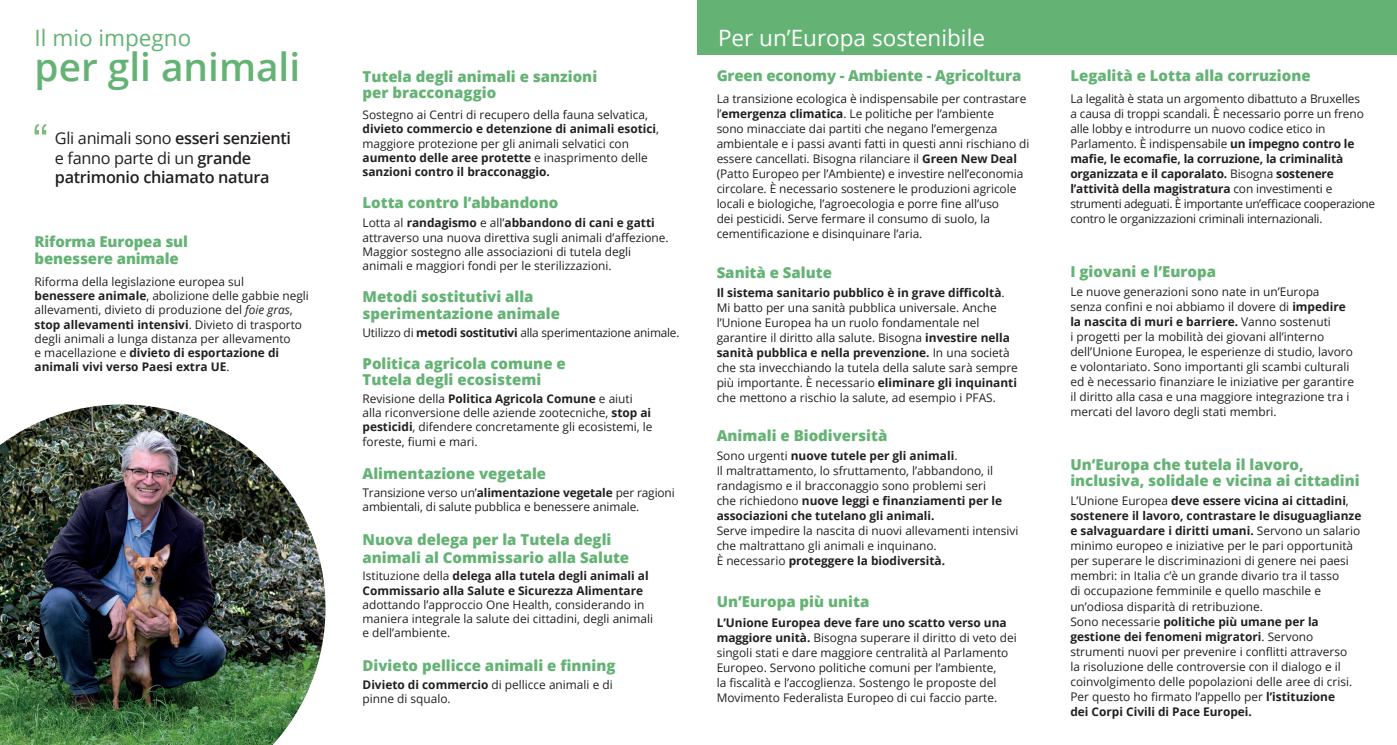
<style>
.page{position:relative;width:1397px;height:745px;background:#fff}
.page>*{position:absolute;margin:0;border:0;box-sizing:border-box;transform-origin:0 0}
.t1{font:600 38.75px "Open Sans";color:#64b375}
.t2{font:22.5px "Open Sans";color:#fff}
.t3{font:22.5px "Open Sans";color:#64b375}
.t4{font:600 16.25px/19.5px "Open Sans";letter-spacing:-.02em;color:#231f20}
.t5{font:800 15px/16.2px "Open Sans";color:#64b375}
.t6{font:11.88px/15px "Open Sans";color:#231f20}
.t7{font:700 11.88px/14.2px "Open Sans";color:#231f20}
.t8{font:11.88px "Open Sans";letter-spacing:-.02em;color:#231f20}
.s1{font-weight:400}
.s2{font-weight:700}
.s3{font-style:italic}
</style>
<div class="page">
<img style="left:0;top:404px;width:325px;height:340px">
<div style="left:697px;top:0;width:699px;height:55px;background:#64b375"></div>
<svg style="left:35px;top:124px;width:11px;height:10px"></svg>
<h2 class="t3" style="left:35px;top:22px;width:158px">Il mio impegno</h2>
<h1 class="t1" style="left:35px;top:40px;width:267px">per gli animali</h1>
<h3 class="t4" style="left:55px;top:128px;width:237px"><span class="s1">Gli animali sono</span> esseri senzienti <span class="s1">e fanno parte di un</span> grande patrimonio chiamato natura</h3>
<p class="t5" style="left:35px;top:233px;width:155px">Riforma Europea sul benessere animale</p>
<p class="t6" style="left:35px;top:274px;width:276px;line-height:14.2px">Riforma della legislazione europea sul<br><span class="s2">benessere animale</span>, abolizione delle gabbie negli allevamenti, divieto di produzione del <span class="s3">foie gras</span>, <span class="s2">stop allevamenti intensivi</span>. Divieto di trasporto degli animali a lunga distanza per allevamento<br>e macellazione e <span class="s2">divieto di esportazione di animali vivi verso Paesi extra UE</span>.</p>
<p class="t5" style="left:362px;top:67px;width:236px">Tutela degli animali e sanzioni per bracconaggio</p>
<p class="t6" style="left:362px;top:107px;width:298px;line-height:14.2px">Sostegno ai Centri di recupero della fauna selvatica, <span class="s2">divieto commercio e detenzione di animali esotici</span>, maggiore protezione per gli animali selvatici con <span class="s2">aumento delle aree protette</span> e inasprimento delle <span class="s2">sanzioni contro il bracconaggio.</span></p>
<p class="t6" style="left:362px;top:215px;width:307px;line-height:14.2px">Lotta al <span class="s2">randagismo</span> e all’<span class="s2">abbandono di cani e gatti </span>attraverso una nuova direttiva sugli animali d’affezione.<br>Maggior sostegno alle associazioni di tutela degli animali e maggiori fondi per le sterilizzazioni.</p>
<p class="t5" style="left:362px;top:194px;width:197px">Lotta contro l’abbandono</p>
<p class="t5" style="left:362px;top:288px;width:199px">Metodi sostitutivi alla sperimentazione animale</p>
<p class="t8" style="left:362px;top:324px;width:318px">Utilizzo di <span class="s2">metodi sostitutivi</span> alla sperimentazione animale.</p>
<p class="t5" style="left:362px;top:354px;width:205px">Politica agricola comune e<br>Tutela degli ecosistemi</p>
<p class="t6" style="left:362px;top:391px;width:291px;line-height:14.2px">Revisione della <span class="s2">Politica Agricola Comune</span> e aiuti alla riconversione delle aziende zootecniche, <span class="s2">stop ai pesticidi</span>, difendere concretamente gli ecosistemi, le foreste, fiumi e mari.</p>
<p class="t5" style="left:362px;top:464px;width:185px">Alimentazione vegetale</p>
<p class="t6" style="left:362px;top:485px;width:314px;line-height:14.2px">Transizione verso un’<span class="s2">alimentazione vegetale</span> per ragioni ambientali, di salute pubblica e benessere animale.</p>
<p class="t5" style="left:362px;top:529px;width:268px;line-height:18px">Nuova delega per la Tutela degli animali al Commissario alla Salute</p>
<p class="t7" style="left:362px;top:568px;width:288px"><span class="s1">Istituzione della</span> delega alla tutela degli animali al<br>Commissario alla Salute e Sicurezza Alimentare</p>
<p class="t6" style="left:362px;top:596px;width:292px;line-height:14.2px">adottando l’approccio One Health, considerando in maniera integrale la salute dei cittadini, degli animali e dell’ambiente.</p>
<p class="t5" style="left:362px;top:656px;width:254px">Divieto pellicce animali e finning</p>
<p class="t6" style="left:362px;top:676px;width:252px;line-height:14.2px"><span class="s2">Divieto di commercio</span> di pellicce animali e di pinne di squalo.</p>
<h2 class="t2" style="left:718px;top:23px;width:268px">Per un’Europa sostenibile</h2>
<p class="t5" style="left:716px;top:67px;width:306px">Green economy - Ambiente - Agricoltura</p>
<p class="t6" style="left:716px;top:91px;width:314px">La transizione ecologica è indispensabile per contrastare l’<span class="s2">emergenza climatica</span>. Le politiche per l’ambiente<br>sono minacciate dai partiti che negano l’emergenza ambientale e i passi avanti fatti in questi anni rischiano di essere cancellati. Bisogna rilanciare il <span class="s2">Green New Deal </span>(Patto Europeo per l’Ambiente) e investire nell’economia circolare. È necessario sostenere le produzioni agricole locali e biologiche, l’agroecologia e porre fine all’uso<br>dei pesticidi. Serve fermare il consumo di suolo, la cementificazione e disinquinare l’aria.</p>
<p class="t5" style="left:716px;top:264px;width:117px">Sanità e Salute</p>
<p class="t6" style="left:716px;top:284px;width:303px"><span class="s2">Il sistema sanitario pubblico è in grave difficoltà</span>.<br>Mi batto per una sanità pubblica universale. Anche l’Unione Europea ha un ruolo fondamentale nel garantire il diritto alla salute. Bisogna <span class="s2">investire nella sanità pubblica e nella prevenzione.</span> In una società che sta invecchiando la tutela della salute sarà sempre più importante. È necessario <span class="s2">eliminare gli inquinanti </span>che mettono a rischio la salute, ad esempio i PFAS.</p>
<p class="t5" style="left:716px;top:427px;width:172px">Animali e Biodiversità</p>
<p class="t6" style="left:716px;top:448px;width:287px">Sono urgenti <span class="s2">nuove tutele per gli animali</span>.<br>Il maltrattamento, lo sfruttamento, l’abbandono, il randagismo e il bracconaggio sono problemi seri che richiedono <span class="s2">nuove leggi e finanziamenti per le associazioni che tutelano gli animali.</span></p>
<p class="t6" style="left:716px;top:523px;width:303px">Serve impedire la nascita di nuovi allevamenti intensivi che maltrattano gli animali e inquinano.<br>È necessario <span class="s2">proteggere la biodiversità.</span></p>
<p class="t5" style="left:716px;top:592px;width:154px">Un’Europa più unita</p>
<p class="t6" style="left:716px;top:614px;width:301px"><span class="s2">L’Unione Europea deve fare uno scatto verso una maggiore unità.</span> Bisogna superare il diritto di veto dei singoli stati e dare maggiore centralità al Parlamento Europeo. Servono politiche comuni per l’ambiente,<br>la fiscalità e l’accoglienza. Sostengo le proposte del Movimento Federalista Europeo di cui faccio parte.</p>
<p class="t5" style="left:1070px;top:67px;width:242px">Legalità e Lotta alla corruzione</p>
<p class="t6" style="left:1070px;top:91px;width:306px">La legalità è stata un argomento dibattuto a Bruxelles<br>a causa di troppi scandali. È necessario porre un freno alle lobby e introdurre un nuovo codice etico in Parlamento. È indispensabile <span class="s2">un impegno contro le mafie, le ecomafie, la corruzione, la criminalità organizzata e il caporalato.</span> Bisogna <span class="s2">sostenere l’attività della magistratura</span> con investimenti e strumenti adeguati. È importante un’efficace cooperazione contro le organizzazioni criminali internazionali.</p>
<p class="t5" style="left:1070px;top:263px;width:147px">I giovani e l’Europa</p>
<p class="t6" style="left:1070px;top:284px;width:285px">Le nuove generazioni sono nate in un’Europa senza confini e noi abbiamo il dovere di <span class="s2">impedire la nascita di muri e barriere.</span> Vanno sostenuti<br>i progetti per la mobilità dei giovani all’interno dell’Unione Europea, le esperienze di studio, lavoro e volontariato. Sono importanti gli scambi culturali ed è necessario finanziare le iniziative per garantire il diritto alla casa e una maggiore integrazione tra i mercati del lavoro degli stati membri.</p>
<p class="t5" style="left:1070px;top:455px;width:291px">Un’Europa che tutela il lavoro, inclusiva, solidale e vicina ai cittadini</p>
<p class="t6" style="left:1070px;top:493px;width:292px">L’Unione Europea <span class="s2">deve essere vicina ai cittadini</span>, <span class="s2">sostenere il lavoro, contrastare le disuguaglianze e salvaguardare i diritti umani.</span> Servono un salario minimo europeo e iniziative per le pari opportunità per superare le discriminazioni di genere nei paesi membri: in Italia c’è un grande divario tra il tasso<br>di occupazione femminile e quello maschile e un’odiosa disparità di retribuzione.<br>Sono necessarie <span class="s2">politiche più umane per la gestione dei fenomeni migratori</span>. Servono strumenti nuovi per prevenire i conflitti attraverso<br>la risoluzione delle controversie con il dialogo e il coinvolgimento delle popolazioni delle aree di crisi.<br>Per questo ho firmato l’appello per <span class="s2">l’istituzione<br>dei Corpi Civili di Pace Europei.</span></p>
</div>
